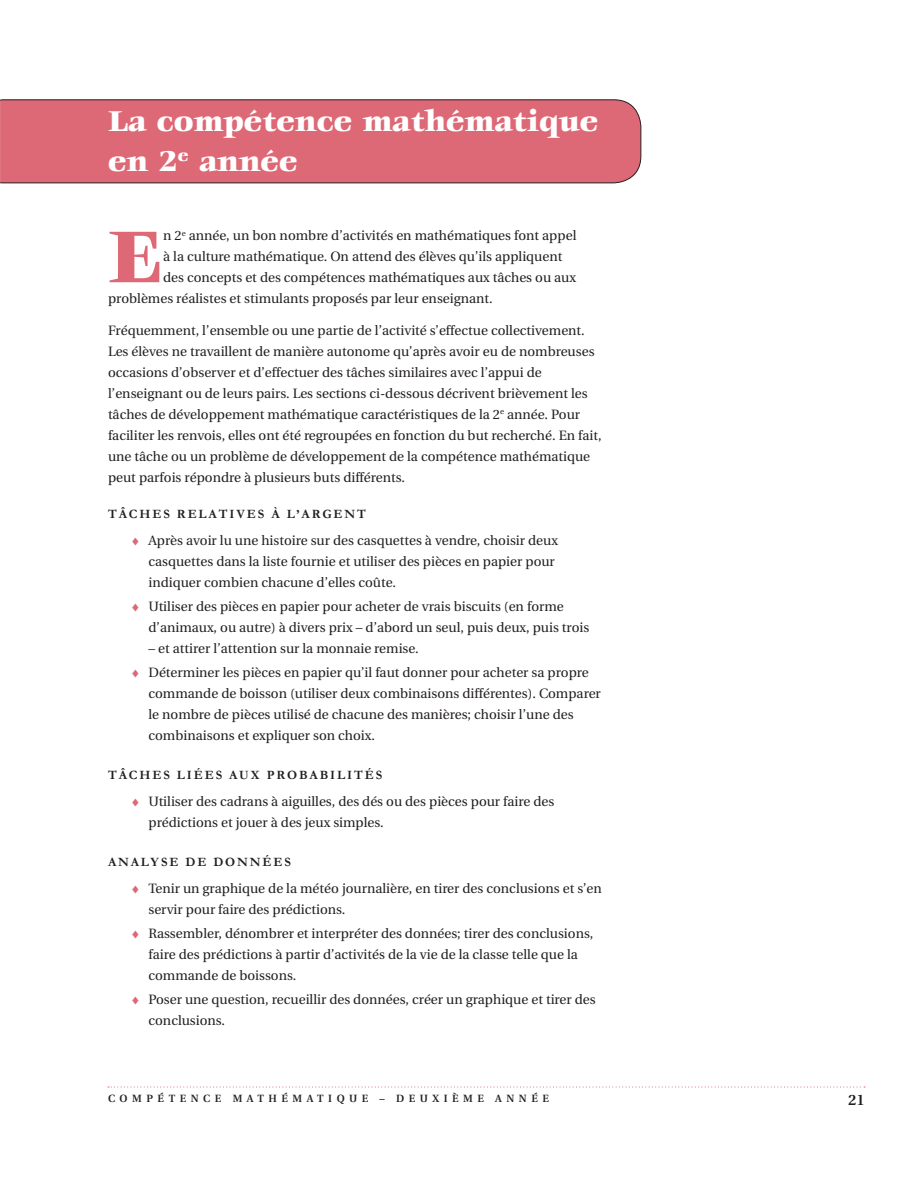
<style>
.page{position:relative;width:918px;height:1188px;background:#fff}
.page>*{position:absolute;margin:0;border:0;box-sizing:border-box;transform-origin:0 0}
.t1{font:900 80.55px "Veljovic";color:#de6976}
.t2{font:900 31.5px/40.5px "Veljovic";color:#fff}
.t3{font:600 15px "Utopia";color:#231f20}
.t4{font:13.5px/21px "Utopia";color:#231f20}
.t5{font:700 12.75px "Garamond";color:#231f20}
.t6{font:600 10.5px "Utopia";letter-spacing:.43em;color:#231f20}
.s1{color:#de6976}
</style>
<div class="page">
<svg style="left:108px;top:1087px;width:757px;height:1px"></svg>
<div style="left:1px;top:99px;width:640px;height:84px;background:#de6976"></div>
<svg style="left:0;top:99px;width:1px;height:85px"></svg>
<h2 class="t2" style="left:108px;top:102px;width:492px">La compétence mathématique en 2<sup>e</sup> année</h2>
<h1 class="t1" style="left:108px;top:212px;width:51px">E</h1>
<p class="t4" style="left:163px;top:225px;width:415px">n 2<sup>e</sup> année, un bon nombre d’activités en mathématiques font appel</p>
<p class="t4" style="left:163px;top:246px;width:401px">à la culture mathématique. On attend des élèves qu’ils appliquent</p>
<p class="t4" style="left:163px;top:267px;width:414px">des concepts et des compétences mathématiques aux tâches ou aux</p>
<p class="t4" style="left:108px;top:288px;width:386px">problèmes réalistes et stimulants proposés par leur enseignant.</p>
<p class="t4" style="left:108px;top:320px;width:495px">Fréquemment, l’ensemble ou une partie de l’activité s’effectue collectivement.<br>Les élèves ne travaillent de manière autonome qu’après avoir eu de nombreuses occasions d’observer et d’effectuer des tâches similaires avec l’appui de l’enseignant ou de leurs pairs. Les sections ci-dessous décrivent brièvement les tâches de développement mathématique caractéristiques de la 2<sup>e</sup> année. Pour faciliter les renvois, elles ont été regroupées en fonction du but recherché. En fait, une tâche ou un problème de développement de la compétence mathématique peut parfois répondre à plusieurs buts différents.</p>
<p class="t5" style="left:108px;top:506px;width:12px">TÂCHES</p>
<p class="t5" style="left:177px;top:506px;width:11px">RELATIVES</p>
<p class="t5" style="left:271px;top:506px;width:42px">À L’ARGENT</p>
<p class="t4" style="left:148px;top:530px;width:411px;text-indent:-18px"><span class="s1">♦</span> Après avoir lu une histoire sur des casquettes à vendre, choisir deux casquettes dans la liste fournie et utiliser des pièces en papier pour indiquer combien chacune d’elles coûte.</p>
<p class="t4" style="left:148px;top:596px;width:442px;text-indent:-18px"><span class="s1">♦</span> Utiliser des pièces en papier pour acheter de vrais biscuits (en forme d’animaux, ou autre) à divers prix – d’abord un seul, puis deux, puis trois</p>
<p class="t4" style="left:130px;top:636px;width:460px;line-height:24px;text-indent:18px">– et attirer l’attention sur la monnaie remise.<br><span class="s1">♦</span> Déterminer les pièces en papier qu’il faut donner pour acheter sa propre</p>
<p class="t4" style="left:148px;top:683px;width:454px">commande de boisson (utiliser deux combinaisons différentes). Comparer le nombre de pièces utilisé de chacune des manières; choisir l’une des combinaisons et expliquer son choix.</p>
<p class="t5" style="left:108px;top:767px;width:12px">TÂCHES</p>
<p class="t5" style="left:177px;top:767px;width:10px">LIÉES</p>
<p class="t5" style="left:229px;top:767px;width:12px">AUX</p>
<p class="t5" style="left:267px;top:767px;width:11px">PROBABILITÉS</p>
<p class="t4" style="left:148px;top:791px;width:407px;text-indent:-18px"><span class="s1">♦</span> Utiliser des cadrans à aiguilles, des dés ou des pièces pour faire des prédictions et jouer à des jeux simples.</p>
<p class="t5" style="left:108px;top:854px;width:12px">ANALYSE</p>
<p class="t5" style="left:186px;top:854px;width:52px">DE DONNÉES</p>
<p class="t4" style="left:148px;top:878px;width:455px;text-indent:-18px"><span class="s1">♦</span> Tenir un graphique de la météo journalière, en tirer des conclusions et s’en servir pour faire des prédictions.</p>
<p class="t4" style="left:148px;top:923px;width:446px;text-indent:-18px"><span class="s1">♦</span> Rassembler, dénombrer et interpréter des données; tirer des conclusions, faire des prédictions à partir d’activités de la vie de la classe telle que la commande de boissons.</p>
<p class="t4" style="left:148px;top:989px;width:449px;text-indent:-18px"><span class="s1">♦</span> Poser une question, recueillir des données, créer un graphique et tirer des conclusions.</p>
<p class="t6" style="left:108px;top:1093px;width:442px">COMPÉTENCE MATHÉMATIQUE – DEUXIÈME ANNÉE</p>
<p class="t3" style="left:848px;top:1092px;width:9px">21</p>
</div>
